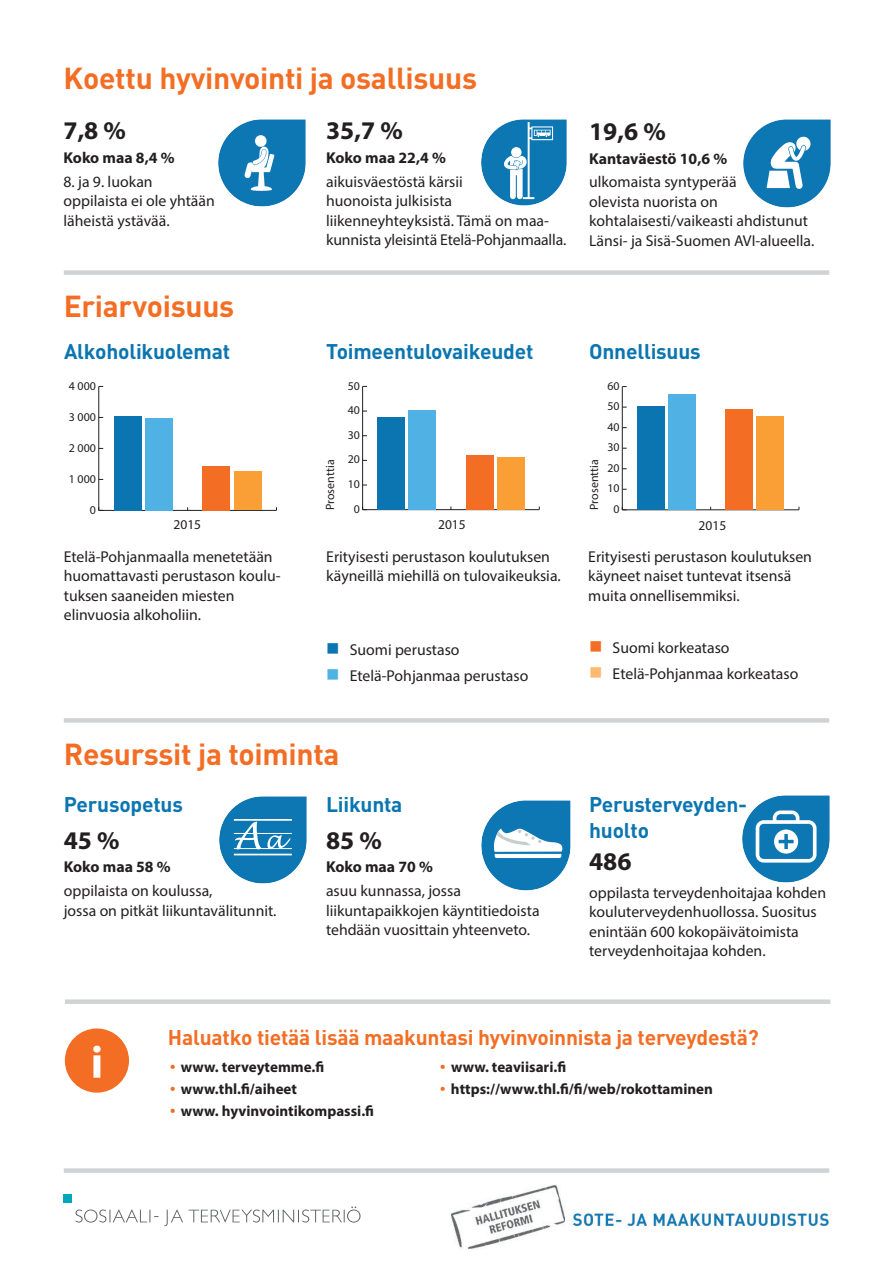
<style>
.page{position:relative;width:893px;height:1263px;background:#fff}
.page>*{position:absolute;margin:0;border:0;box-sizing:border-box;transform-origin:0 0}
.t1{font:700 30px "DIN";letter-spacing:-.01em;color:#f36e24}
.t2{font:700 25.5px "Myriad Pro";color:#231f20}
.t3{font:700 21px/25.5px "DIN";letter-spacing:-.01em;color:#0a75b0}
.t4{font:700 21px "DIN";letter-spacing:-.01em;color:#f36e24}
.t5{font:15.75px/19.5px "Myriad Pro";color:#231f20}
.t6{font:700 15.75px "Myriad Pro";color:#231f20}
.t7{font:700 15px "Myriad Pro";color:#231f20}
.t8{font:13.5px "Myriad Pro";color:#231f20}
.t9{font:12px "Myriad Pro";color:#231f20}
.t10{font:11.85px "Myriad Pro";color:#231f20}
.s1{color:#0a75b0}
.s2{color:#4fb1e4}
.s3{color:#f36e24}
.s4{color:#fcb970}
.s5{font-family:"Cooper";font-weight:900;color:#f36e24}
</style>
<div class="page">
<div style="left:64px;top:718px;width:765px;height:5px;background:#d1d2d4"></div>
<div style="left:64px;top:1168px;width:765px;height:5px;background:#d1d2d4"></div>
<div style="left:64px;top:270px;width:765px;height:5px;background:#d1d2d4"></div>
<img style="left:743px;top:119px;width:88px;height:89px">
<div style="left:64px;top:1194px;width:8px;height:9px;background:#00a8b9"></div>
<svg style="left:75px;top:1209px;width:108px;height:17px"></svg>
<svg style="left:189px;top:1206px;width:172px;height:16px"></svg>
<div style="left:65px;top:999px;width:765px;height:5px;background:#d1d2d4"></div>
<div style="left:65px;top:1028px;width:64px;height:65px;background:#f36e24;border-radius:50%"></div>
<svg style="left:93px;top:1045px;width:8px;height:33px"></svg>
<img style="left:219px;top:796px;width:88px;height:88px">
<hr style="left:234px;top:819px;width:58px;height:2px;background:#fff">
<hr style="left:234px;top:848px;width:58px;height:1px;background:#fff">
<hr style="left:234px;top:854px;width:58px;height:1px;background:#fff">
<hr style="left:234px;top:833px;width:58px;height:1px;background:#fff">
<svg style="left:235px;top:821px;width:56px;height:28px"></svg>
<img style="left:481px;top:800px;width:90px;height:91px">
<svg style="left:493px;top:828px;width:70px;height:30px"></svg>
<img style="left:742px;top:795px;width:88px;height:88px">
<img style="left:481px;top:119px;width:86px;height:87px">
<hr style="left:363px;top:509px;width:176px;height:1px;background:#231f20">
<hr style="left:362px;top:386px;width:1px;height:124px;background:#231f20">
<div style="left:408px;top:410px;width:28px;height:100px;background:#4fb1e4"></div>
<div style="left:497px;top:458px;width:27px;height:52px;background:#f99f36"></div>
<div style="left:377px;top:417px;width:28px;height:93px;background:#0a75b0"></div>
<div style="left:466px;top:455px;width:28px;height:55px;background:#f36e24"></div>
<hr style="left:99px;top:510px;width:177px;height:1px;background:#231f20">
<hr style="left:99px;top:386px;width:1px;height:124px;background:#231f20">
<div style="left:145px;top:418px;width:28px;height:92px;background:#4fb1e4"></div>
<div style="left:234px;top:471px;width:28px;height:39px;background:#f99f36"></div>
<div style="left:114px;top:416px;width:28px;height:94px;background:#0a75b0"></div>
<div style="left:202px;top:466px;width:28px;height:44px;background:#f36e24"></div>
<hr style="left:622px;top:509px;width:177px;height:1px;background:#231f20">
<hr style="left:622px;top:387px;width:1px;height:123px;background:#231f20">
<div style="left:668px;top:395px;width:28px;height:115px;background:#4fb1e4"></div>
<div style="left:756px;top:417px;width:28px;height:93px;background:#f99f36"></div>
<div style="left:637px;top:406px;width:28px;height:104px;background:#0a75b0"></div>
<div style="left:725px;top:409px;width:28px;height:101px;background:#f36e24"></div>
<svg style="left:756px;top:810px;width:60px;height:53px"></svg>
<img style="left:451px;top:1185px;width:379px;height:64px">
<img style="left:218px;top:119px;width:88px;height:88px">
<svg style="left:767px;top:136px;width:44px;height:53px"></svg>
<img style="left:227px;top:130px;width:66px;height:68px">
<svg style="left:504px;top:122px;width:49px;height:77px"></svg>
<h1 class="t1" style="left:64px;top:58px;width:415px">Koettu hyvinvointi ja osallisuus</h1>
<h2 class="t2" style="left:326px;top:114px;width:78px">35,7 %</h2>
<p class="t6" style="left:326px;top:147px;width:121px">Koko maa 22,4 %</p>
<p class="t5" style="left:326px;top:171px;width:242px">aikuisväestöstä kärsii<br>huonoista julkisista liikenneyhteyksistä. Tämä on maa&shy;kunnista yleisintä Etelä-Pohjanmaalla.</p>
<h2 class="t2" style="left:64px;top:114px;width:64px">7,8 %</h2>
<p class="t6" style="left:64px;top:147px;width:113px">Koko maa 8,4 %</p>
<p class="t5" style="left:64px;top:171px;width:153px">8. ja 9. luokan oppilaista ei ole yhtään läheistä ystävää.</p>
<h1 class="t1" style="left:64px;top:286px;width:172px">Eriarvoisuus</h1>
<h2 class="t2" style="left:589px;top:115px;width:78px">19,6 %</h2>
<p class="t6" style="left:589px;top:148px;width:140px">Kantaväestö 10,6 %</p>
<p class="t5" style="left:589px;top:172px;width:227px">ulkomaista syntyperää<br>olevista nuorista on kohtalaisesti/vaikeasti ahdistunut<br>Länsi- ja Sisä-Suomen AVI-alueella.</p>
<h3 class="t3" style="left:64px;top:337px;width:168px">Alkoholikuolemat</h3>
<h3 class="t3" style="left:326px;top:337px;width:209px">Toimeentulovaikeudet</h3>
<h3 class="t3" style="left:589px;top:337px;width:113px">Onnellisuus</h3>
<p class="t9" style="left:69px;top:378px;width:29px">4 000</p>
<p class="t10" style="left:348px;top:378px;width:14px">50</p>
<p class="t10" style="left:607px;top:378px;width:14px">60</p>
<p class="t9" style="left:69px;top:409px;width:29px">3 000</p>
<p class="t10" style="left:348px;top:403px;width:14px">40</p>
<p class="t10" style="left:607px;top:399px;width:14px">50</p>
<p class="t10" style="left:348px;top:427px;width:14px">30</p>
<p class="t10" style="left:607px;top:419px;width:14px">40</p>
<p class="t9" style="left:69px;top:440px;width:29px">2 000</p>
<p class="t10" style="left:607px;top:440px;width:14px">30</p>
<p class="t9" style="left:69px;top:471px;width:29px">1 000</p>
<p class="t9" style="left:90px;top:502px;width:8px">0</p>
<p class="t9" style="left:323px;top:510px;width:52px;rotate:-90deg">Prosenttia</p>
<p class="t10" style="left:348px;top:452px;width:14px">20</p>
<p class="t10" style="left:348px;top:477px;width:14px">10</p>
<p class="t10" style="left:354px;top:501px;width:8px">0</p>
<p class="t9" style="left:587px;top:510px;width:52px;rotate:-90deg">Prosenttia</p>
<p class="t10" style="left:607px;top:460px;width:14px">20</p>
<p class="t10" style="left:607px;top:481px;width:14px">10</p>
<p class="t10" style="left:613px;top:502px;width:8px">0</p>
<p class="t8" style="left:173px;top:516px;width:29px">2015</p>
<p class="t8" style="left:438px;top:516px;width:29px">2015</p>
<p class="t8" style="left:699px;top:517px;width:29px">2015</p>
<p class="t5" style="left:64px;top:546px;width:218px">Etelä-Pohjanmaalla menetetään huomattavasti perustason koulu&shy;tuksen saaneiden miesten elinvuosia alkoholiin.</p>
<p class="t5" style="left:588px;top:546px;width:225px">Erityisesti perustason koulutuksen käyneet naiset tuntevat itsensä muita onnellisemmiksi.</p>
<p class="t5" style="left:326px;top:546px;width:236px">Erityisesti perustason koulutuksen käyneillä miehillä on tulovaikeuksia.</p>
<p class="t5" style="left:326px;top:639px;width:135px"><span class="s1">■</span> Suomi perustaso</p>
<p class="t5" style="left:326px;top:666px;width:204px"><span class="s2">■</span> Etelä-Pohjanmaa perustaso</p>
<h1 class="t1" style="left:64px;top:734px;width:277px">Resurssit ja toiminta</h1>
<h3 class="t3" style="left:326px;top:791px;width:78px">Liikunta</h3>
<h2 class="t2" style="left:326px;top:823px;width:57px">85 %</h2>
<p class="t6" style="left:326px;top:857px;width:108px">Koko maa 70 %</p>
<p class="t5" style="left:326px;top:881px;width:215px">asuu kunnassa, jossa liikuntapaikkojen käyntitiedoista tehdään vuosittain yhteenveto.</p>
<h3 class="t3" style="left:64px;top:791px;width:121px">Perusopetus</h3>
<h2 class="t2" style="left:64px;top:823px;width:57px">45 %</h2>
<p class="t6" style="left:64px;top:857px;width:108px">Koko maa 58 %</p>
<p class="t5" style="left:64px;top:881px;width:214px">oppilaista on koulussa,<br>jossa on pitkät liikuntavälitunnit.</p>
<p class="t5" style="left:589px;top:637px;width:142px"><span class="s3">■</span> Suomi korkeataso</p>
<p class="t5" style="left:589px;top:664px;width:211px"><span class="s4">■</span> Etelä-Pohjanmaa korkeataso</p>
<h3 class="t3" style="left:589px;top:791px;width:159px">Perusterveyden&shy;huolto</h3>
<h2 class="t2" style="left:589px;top:845px;width:44px">486</h2>
<p class="t5" style="left:589px;top:882px;width:239px">oppilasta terveydenhoitajaa kohden kouluterveydenhuollossa. Suositus enintään 600 kokopäivätoimista terveydenhoitajaa kohden.</p>
<h3 class="t4" style="left:168px;top:1024px;width:592px">Haluatko tietää lisää maakuntasi hyvinvoinnista ja terveydestä?</h3>
<p class="t7" style="left:168px;top:1057px;width:158px"><span class="s5">•</span> www. terveytemme.fi</p>
<p class="t7" style="left:438px;top:1057px;width:130px"><span class="s5">•</span> www. teaviisari.fi</p>
<p class="t7" style="left:168px;top:1079px;width:131px"><span class="s5">•</span> www.thl.fi/aiheet</p>
<p class="t7" style="left:438px;top:1079px;width:276px"><span class="s5">•</span> https://www.thl.fi/fi/web/rokottaminen</p>
<p class="t7" style="left:168px;top:1101px;width:208px"><span class="s5">•</span> www. hyvinvointikompassi.fi</p>
</div>
